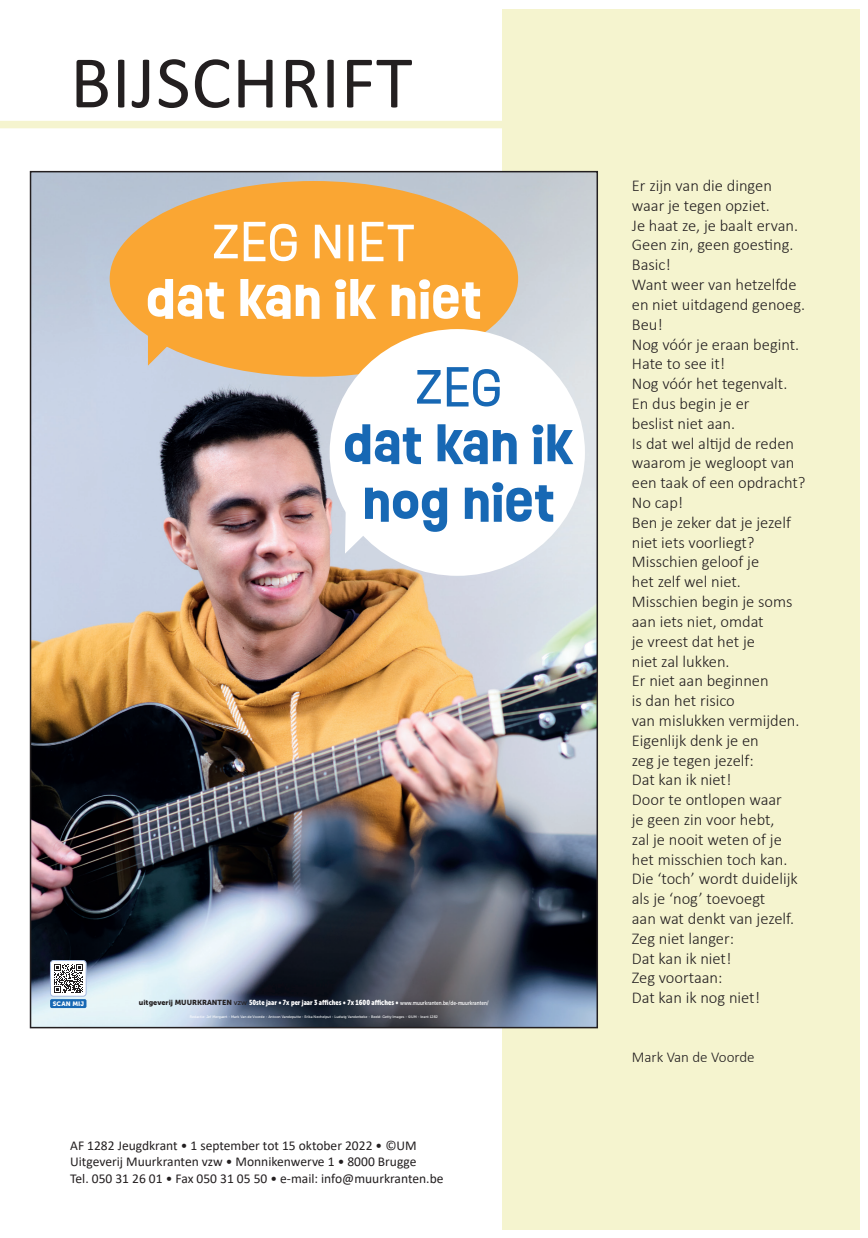
<style>
.page{position:relative;width:868px;height:1238px;background:#fff}
.page>*{position:absolute;margin:0;border:0;box-sizing:border-box;transform-origin:0 0}
.t1{font:75px "Calibri";letter-spacing:.01em;color:#231f20}
.Standaard{font:300 16.5px "Calibri";color:#231f20}
.Standaard-2{font:300 15px "Calibri";color:#231f20}
.t2{font:13.5px "Calibri";color:#231f20}
.t3{font:7.2px "Museo Sans Cond 900";color:#fff}
.t4{font:6.45px "Museo Sans 900";letter-spacing:.02em;color:#fff}
.t5{font:3.6px "Museo Sans 500";color:#fff}
.s1{font-family:"Museo Sans 900";color:#231f20}
.s2{font-family:"Museo Sans 500";color:#231f20}
.s3{font-family:"Museo Sans Cond 500";font-size:6px}
</style>
<div class="page">
<div style="left:502px;top:9px;width:357px;height:1220px;background:#f5f4cf"></div>
<div style="left:0;top:121px;width:808px;height:7px;background:#f5f4cf"></div>
<img style="left:33px;top:174px;width:562px;height:851px">
<div style="left:50px;top:999px;width:36px;height:9px;background:#1768b4;border-radius:2px"></div>
<div style="left:50px;top:960px;width:36px;height:36px;background:#fff;border-radius:3px"></div>
<svg style="left:54px;top:964px;width:29px;height:28px"></svg>
<div style="left:50px;top:960px;width:36px;height:36px;border:1px solid #a2b8df;border-radius:3px"></div>
<div style="left:110px;top:181px;width:408px;height:196px;background:#faa633;border-radius:50%"></div>
<div style="left:329px;top:329px;width:256px;height:247px;background:#fff;border-radius:50%"></div>
<svg style="left:345px;top:424px;width:228px;height:40px"></svg>
<svg style="left:417px;top:367px;width:82px;height:39px"></svg>
<svg style="left:148px;top:279px;width:332px;height:40px"></svg>
<svg style="left:214px;top:222px;width:200px;height:39px"></svg>
<svg style="left:148px;top:336px;width:30px;height:29px"></svg>
<svg style="left:345px;top:482px;width:208px;height:71px"></svg>
<p class="t1" style="left:70px;top:30px;width:344px">BIJSCHRIFT</p>
<p class="t4" style="left:53px;top:999px;width:33px">SCAN MIJ</p>
<p class="t3" style="left:139px;top:998px;width:351px"><span class="s1">uitgeverij MUURKRANTEN</span> <span class="s2">vzw</span> 50ste jaar • 7x per jaar 3 affiches • 7x 1600 affiches • <span class="s3">www.muurkranten.be/de-muurkranten/</span></p>
<p class="t5" style="left:190px;top:1015px;width:249px">Redactie: Jef Mergaert - Mark Van de Voorde - Antoon Vandeputte - Erika Nechelput - Ludwig Vanderbeke - Beeld: Getty Images - ©UM - krant 1282</p>
<p class="t2" style="left:70px;top:1136px;width:348px">AF 1282 Jeugdkrant • 1 september tot 15 oktober 2022 • ©UM</p>
<p class="t2" style="left:70px;top:1152px;width:348px">Uitgeverij Muurkranten vzw • Monnikenwerve 1 • 8000 Brugge</p>
<p class="t2" style="left:70px;top:1168px;width:375px">Tel. 050 31 26 01 • Fax 050 31 05 50 • e-mail: info@muurkranten.be</p>
<p class="Standaard" style="left:631px;top:175px;width:142px">Er zijn van die dingen</p>
<p class="Standaard" style="left:631px;top:195px;width:140px">waar je tegen opziet.</p>
<p class="Standaard" style="left:631px;top:215px;width:168px">Je haat ze, je baalt ervan.</p>
<p class="Standaard" style="left:631px;top:235px;width:163px">Geen zin, geen goesting.</p>
<p class="Standaard" style="left:631px;top:254px;width:41px">Basic!</p>
<p class="Standaard" style="left:631px;top:274px;width:166px">Want weer van hetzelfde</p>
<p class="Standaard" style="left:631px;top:294px;width:175px">en niet uitdagend genoeg.</p>
<p class="Standaard" style="left:631px;top:314px;width:32px">Beu!</p>
<p class="Standaard" style="left:631px;top:334px;width:169px">Nog vóór je eraan begint.</p>
<p class="Standaard" style="left:631px;top:353px;width:95px">Hate to see it!</p>
<p class="Standaard" style="left:631px;top:373px;width:157px">Nog vóór het tegenvalt.</p>
<p class="Standaard" style="left:631px;top:393px;width:119px">En dus begin je er</p>
<p class="Standaard" style="left:631px;top:413px;width:105px">beslist niet aan.</p>
<p class="Standaard" style="left:631px;top:433px;width:164px">Is dat wel altijd de reden</p>
<p class="Standaard" style="left:631px;top:452px;width:164px">waarom je wegloopt van</p>
<p class="Standaard" style="left:631px;top:472px;width:175px">een taak of een opdracht?</p>
<p class="Standaard" style="left:631px;top:492px;width:53px">No cap!</p>
<p class="Standaard" style="left:631px;top:512px;width:161px">Ben je zeker dat je jezelf</p>
<p class="Standaard" style="left:631px;top:532px;width:124px">niet iets voorliegt?</p>
<p class="Standaard" style="left:631px;top:551px;width:129px">Misschien geloof je</p>
<p class="Standaard" style="left:631px;top:571px;width:110px">het zelf wel niet.</p>
<p class="Standaard" style="left:631px;top:591px;width:162px">Misschien begin je soms</p>
<p class="Standaard" style="left:631px;top:611px;width:133px">aan iets niet, omdat</p>
<p class="Standaard" style="left:631px;top:631px;width:125px">je vreest dat het je</p>
<p class="Standaard" style="left:631px;top:650px;width:99px">niet zal lukken.</p>
<p class="Standaard" style="left:631px;top:670px;width:138px">Er niet aan beginnen</p>
<p class="Standaard" style="left:631px;top:690px;width:104px">is dan het risico</p>
<p class="Standaard" style="left:631px;top:710px;width:169px">van mislukken vermijden.</p>
<p class="Standaard" style="left:631px;top:730px;width:128px">Eigenlijk denk je en</p>
<p class="Standaard" style="left:631px;top:749px;width:123px">zeg je tegen jezelf:</p>
<p class="Standaard" style="left:631px;top:769px;width:101px">Dat kan ik niet!</p>
<p class="Standaard" style="left:631px;top:789px;width:152px">Door te ontlopen waar</p>
<p class="Standaard" style="left:631px;top:809px;width:144px">je geen zin voor hebt,</p>
<p class="Standaard" style="left:631px;top:829px;width:151px">zal je nooit weten of je</p>
<p class="Standaard" style="left:631px;top:848px;width:157px">het misschien toch kan.</p>
<p class="Standaard" style="left:631px;top:868px;width:167px">Die ‘toch’ wordt duidelijk</p>
<p class="Standaard" style="left:631px;top:888px;width:135px">als je ‘nog’ toevoegt</p>
<p class="Standaard" style="left:631px;top:908px;width:164px">aan wat denkt van jezelf.</p>
<p class="Standaard" style="left:631px;top:928px;width:104px">Zeg niet langer:</p>
<p class="Standaard" style="left:631px;top:947px;width:101px">Dat kan ik niet!</p>
<p class="Standaard" style="left:631px;top:967px;width:92px">Zeg voortaan:</p>
<p class="Standaard" style="left:631px;top:987px;width:130px">Dat kan ik nog niet!</p>
<p class="Standaard-2" style="left:631px;top:1047px;width:124px">Mark Van de Voorde</p>
</div>
